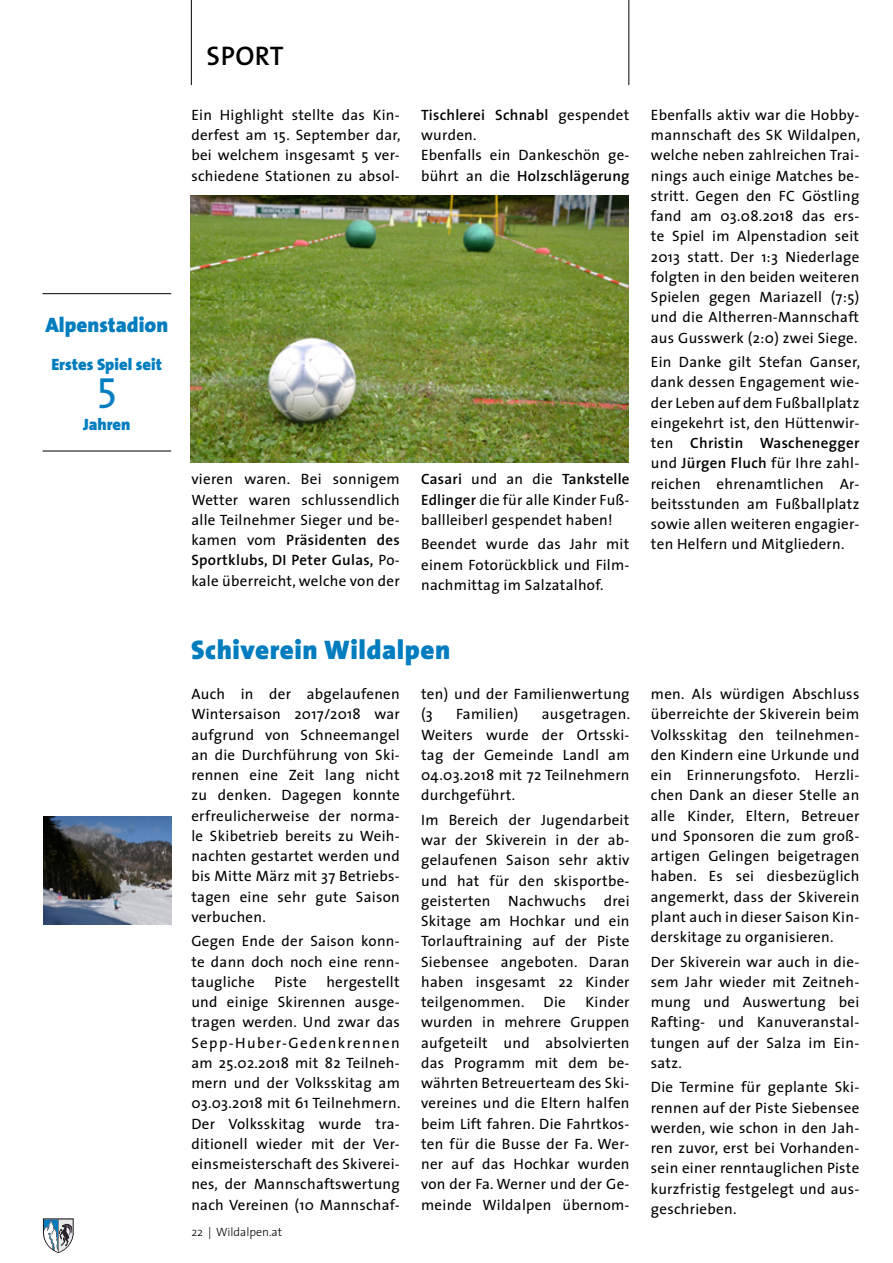
<style>
.page{position:relative;width:893px;height:1263px;background:#fff}
.page>*{position:absolute;margin:0;border:0;box-sizing:border-box;transform-origin:0 0}
.t1{font:42px "The Sans";color:#007dbf}
.t2{font:900 27px "The Sans";letter-spacing:.02em;color:#007dbf}
.t3{font:600 27px "The Sans";letter-spacing:.015em;color:#000}
.t4{font:900 21px "The Sans";color:#007dbf}
.t5{font:900 16.5px "The Sans";color:#007dbf}
.t6{font:15px/20.2px "The Sans";letter-spacing:.02em;color:#000;text-align:justify}
.t7{font:300 12px "The Sans";color:#000}
.s1{font-weight:600}
</style>
<div class="page">
<svg style="left:43px;top:1218px;width:31px;height:35px"></svg>
<hr style="left:191px;top:0;width:1px;height:85px;background:#000">
<hr style="left:628px;top:0;width:1px;height:85px;background:#000">
<img style="left:191px;top:196px;width:437px;height:267px">
<hr style="left:43px;top:293px;width:128px;height:1px;background:#000">
<hr style="left:43px;top:451px;width:128px;height:1px;background:#000">
<img style="left:43px;top:816px;width:128px;height:109px">
<h3 class="t4" style="left:46px;top:307px;width:124px">Alpenstadion</h3>
<p class="t5" style="left:51px;top:351px;width:112px">Erstes Spiel seit</p>
<h1 class="t1" style="left:97px;top:351px;width:21px">5</h1>
<p class="t5" style="left:83px;top:411px;width:49px">Jahren</p>
<h2 class="t3" style="left:207px;top:33px;width:79px">SPORT</h2>
<p class="t6" style="left:191px;top:104px;width:211px">Ein Highlight stellte das Kin&shy;derfest am 15. September dar, bei welchem insgesamt 5 ver&shy;schiedene Stationen zu absol-</p>
<p class="t6" style="left:421px;top:104px;width:210px;text-align:left"><span class="s1">Tischlerei Schnabl</span> gespendet wurden.<br>Ebenfalls ein Dankeschön ge&shy;bührt an die <span class="s1">Holzschlägerung</span></p>
<p class="t6" style="left:191px;top:469px;width:210px">vieren waren. Bei sonnigem Wetter waren schlussendlich alle Teilnehmer Sieger und be&shy;kamen vom <span class="s1">Präsidenten des Sportklubs, DI Peter Gulas,</span> Po&shy;kale überreicht, welche von der</p>
<p class="t6" style="left:421px;top:469px;width:210px"><span class="s1">Casari</span> und an die <span class="s1">Tankstelle Edlinger</span> die für alle Kinder Fuß&shy;ballleiberl gespendet haben!</p>
<p class="t6" style="left:421px;top:534px;width:210px">Beendet wurde das Jahr mit einem Fotorückblick und Film&shy;nachmittag im Salzatalhof.</p>
<h2 class="t2" style="left:191px;top:627px;width:261px">Schiverein Wildalpen</h2>
<p class="t6" style="left:191px;top:683px;width:210px">Auch in der abgelaufenen Wintersaison 2017/2018 war aufgrund von Schneemangel an die Durchführung von Ski&shy;rennen eine Zeit lang nicht zu denken. Dagegen konnte erfreulicherweise der norma&shy;le Skibetrieb bereits zu Weih&shy;nachten gestartet werden und bis Mitte März mit 37 Betriebs&shy;tagen eine sehr gute Saison verbuchen.</p>
<p class="t6" style="left:191px;top:931px;width:210px">Gegen Ende der Saison konn&shy;te dann doch noch eine renn&shy;taugliche</p>
<p class="t6" style="left:191px;top:971px;width:211px;text-indent:135px">hergestellt und einige Skirennen ausge&shy;tragen werden. Und zwar das Sepp-Huber-Gedenkrennen am 25.02.2018 mit 82 Teilneh&shy;mern und der Volksskitag am 03.03.2018 mit 61 Teilnehmern.<br>Der Volksskitag wurde tra&shy;ditionell wieder mit der Ver&shy;einsmeisterschaft des Skiverei&shy;nes, der Mannschaftswertung nach Vereinen (10 Mannschaf-</p>
<p class="t6" style="left:274px;top:971px;width:34px">Piste</p>
<p class="t7" style="left:191px;top:1222px;width:92px">22 | Wildalpen.at</p>
<p class="t6" style="left:421px;top:683px;width:210px">ten) und der Familienwertung (3</p>
<p class="t6" style="left:456px;top:704px;width:64px">Familien)</p>
<p class="t6" style="left:421px;top:704px;width:211px;text-indent:121px">ausgetragen.<br>Weiters wurde der Ortsski&shy;tag der Gemeinde Landl am 04.03.2018 mit 72 Teilnehmern durchgeführt.</p>
<p class="t6" style="left:421px;top:809px;width:210px">Im Bereich der Jugendarbeit war der Skiverein in der ab&shy;gelaufenen Saison sehr aktiv und hat für den skisportbe&shy;geisterten Nachwuchs drei Skitage am Hochkar und ein Torlauftraining auf der Piste Siebensee angeboten. Daran haben insgesamt 22 Kinder teilgenommen.</p>
<p class="t6" style="left:421px;top:991px;width:210px;text-indent:164px">Kinder wurden in mehrere Gruppen aufgeteilt und absolvierten das Programm mit dem be&shy;währten Betreuerteam des Ski&shy;vereines und die Eltern halfen beim Lift fahren. Die Fahrtkos&shy;ten für die Busse der Fa. Wer&shy;ner auf das Hochkar wurden von der Fa. Werner und der Ge&shy;meinde Wildalpen übernom-</p>
<p class="t6" style="left:543px;top:991px;width:24px">Die</p>
<p class="t6" style="left:651px;top:104px;width:211px">Ebenfalls aktiv war die Hobby&shy;mannschaft des SK Wildalpen, welche neben zahlreichen Trai&shy;nings auch einige Matches be&shy;stritt. Gegen den FC Göstling fand am 03.08.2018 das ers&shy;te Spiel im Alpenstadion seit 2013 statt. Der 1:3 Niederlage folgten in den beiden weiteren Spielen gegen Mariazell (7:5) und die Altherren-Mannschaft aus Gusswerk (2:0) zwei Siege.</p>
<p class="t6" style="left:651px;top:351px;width:211px">Ein Danke gilt Stefan Ganser, dank dessen Engagement wie&shy;der Leben auf dem Fußballplatz eingekehrt ist, den Hüttenwir&shy;ten <span class="s1">Christin Waschenegger </span>und <span class="s1">Jürgen Fluch</span> für Ihre zahl&shy;reichen ehrenamtlichen Ar&shy;beitsstunden am Fußballplatz sowie allen weiteren engagier&shy;ten Helfern und Mitgliedern.</p>
<p class="t6" style="left:651px;top:683px;width:210px">men. Als würdigen Abschluss überreichte der Skiverein beim Volksskitag den teilnehmen&shy;den Kindern eine Urkunde und ein Erinnerungsfoto. Herzli&shy;chen Dank an dieser Stelle an alle Kinder, Eltern, Betreuer und Sponsoren die zum groß&shy;artigen Gelingen beigetragen haben. Es sei diesbezüglich angemerkt, dass der Skiverein plant auch in dieser Saison Kin&shy;derskitage zu organisieren.</p>
<p class="t6" style="left:651px;top:951px;width:210px">Der Skiverein war auch in die&shy;sem Jahr wieder mit Zeitneh&shy;mung und Auswertung bei Rafting- und Kanuveranstal&shy;tungen auf der Salza im Ein&shy;satz.</p>
<p class="t6" style="left:651px;top:1077px;width:210px">Die Termine für geplante Ski&shy;rennen auf der Piste Siebensee werden, wie schon in den Jah&shy;ren zuvor, erst bei Vorhanden&shy;sein einer renntauglichen Piste kurzfristig festgelegt und aus&shy;geschrieben.</p>
</div>
